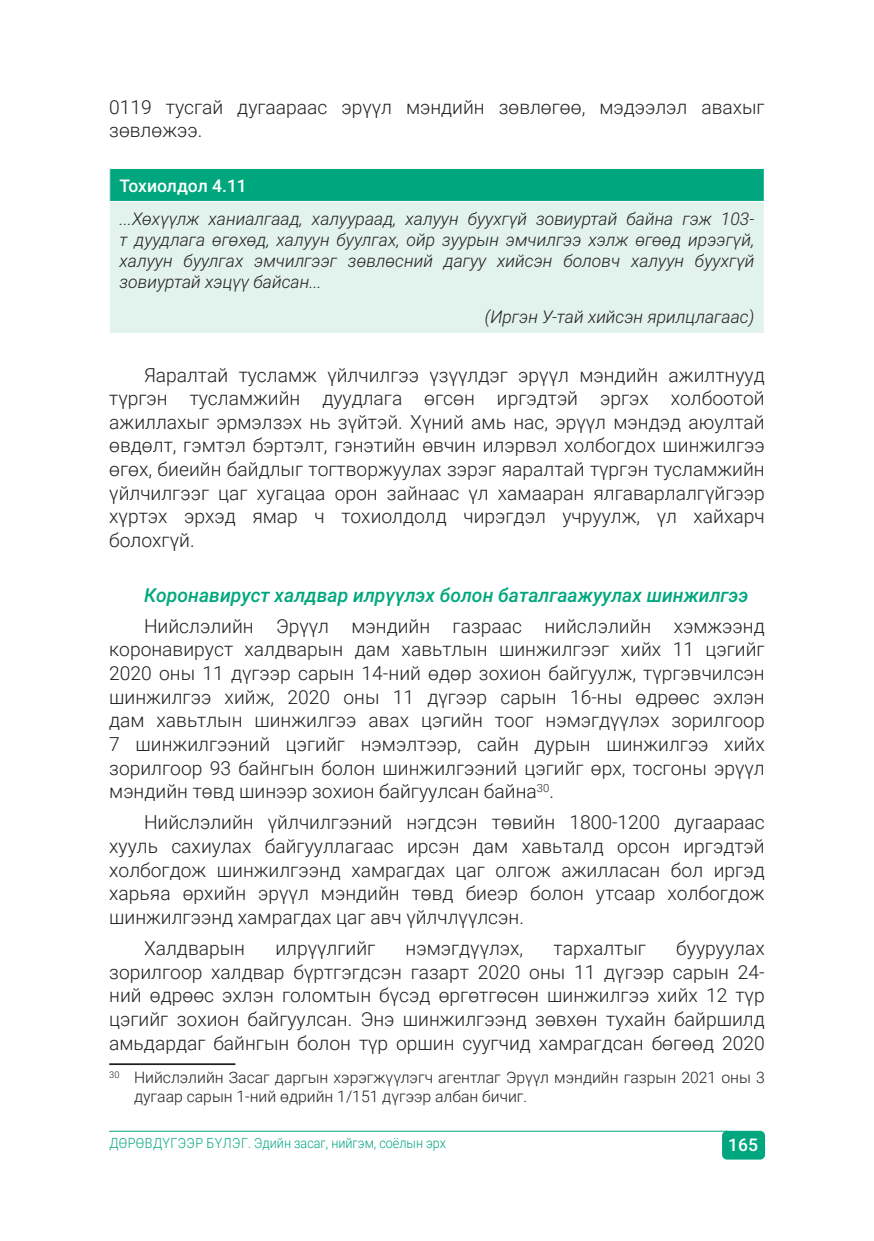
<style>
.page{position:relative;width:874px;height:1241px;background:#fff}
.page>*{position:absolute;margin:0;border:0;box-sizing:border-box;transform-origin:0 0}
.t1{font:300 19.25px/23.6px "Roboto";color:#231f20;text-align:justify}
.t2{font:italic 500 19.25px "Roboto";color:#00a77e}
.t3{font:italic 300 17.5px/21px "Roboto";color:#231f20;text-align:justify}
.t4{font:500 17.5px "Roboto";color:#fff}
.zuult{font:300 15.75px/18.9px "Roboto";color:#231f20}
.t5{font:300 14px "Roboto";color:#00a77e;scale:.9 1}
</style>
<div class="page">
<div style="left:721px;top:1130px;width:43px;height:29px;background:#00a77e;border-radius:5px"></div>
<hr style="left:109px;top:1130px;width:618px;height:1px;background:#00a77e">
<div style="left:110px;top:168px;width:653px;height:33px;background:#00a77e"></div>
<div style="left:110px;top:201px;width:653px;height:132px;background:#e2f2ed"></div>
<hr style="left:109px;top:168px;width:655px;height:1px;background:#fff">
<hr style="left:109px;top:201px;width:655px;height:1px;background:#fff">
<hr style="left:109px;top:1063px;width:126px;height:1px;background:#231f20">
<p class="t1" style="left:109px;top:94px;width:656px">0119 тусгай дугаараас эрүүл мэндийн зөвлөгөө, мэдээлэл авахыг зөвлөжээ.</p>
<p class="t4" style="left:119px;top:173px;width:129px">Тохиолдол 4.11</p>
<p class="t3" style="left:119px;top:207px;width:636px">...Хөхүүлж ханиалгаад, халуураад, халуун буухгүй зовиуртай байна гэж 103- т дуудлага өгөхөд, халуун буулгах, ойр зуурын эмчилгээ хэлж өгөөд ирээгүй, халуун буулгах эмчилгээг зөвлөсний дагуу хийсэн боловч халуун буухгүй зовиуртай хэцүү байсан...</p>
<p class="t3" style="left:484px;top:306px;width:271px">(Иргэн У-тай хийсэн ярилцлагаас)</p>
<p class="t1" style="left:109px;top:362px;width:656px;text-indent:35px">Яаралтай тусламж үйлчилгээ үзүүлдэг эрүүл мэндийн ажилтнууд түргэн тусламжийн дуудлага өгсөн иргэдтэй эргэх холбоотой ажиллахыг эрмэлзэх нь зүйтэй. Хүний амь нас, эрүүл мэндэд аюултай өвдөлт, гэмтэл бэртэлт, гэнэтийн өвчин илэрвэл холбогдох шинжилгээ өгөх, биеийн байдлыг тогтворжуулах зэрэг яаралтай түргэн тусламжийн үйлчилгээг цаг хугацаа орон зайнаас үл хамааран ялгаварлалгүйгээр хүртэх эрхэд ямар ч тохиолдолд чирэгдэл учруулж, үл хайхарч болохгүй.</p>
<p class="t2" style="left:144px;top:581px;width:605px">Коронавируст халдвар илрүүлэх болон баталгаажуулах шинжилгээ</p>
<p class="t1" style="left:109px;top:613px;width:656px;text-indent:35px">Нийслэлийн Эрүүл мэндийн газраас нийслэлийн хэмжээнд коронавируст халдварын дам хавьтлын шинжилгээг хийх 11 цэгийг 2020 оны 11 дүгээр сарын 14-ний өдөр зохион байгуулж, түргэвчилсэн шинжилгээ хийж, 2020 оны 11 дүгээр сарын 16-ны өдрөөс эхлэн дам хавьтлын шинжилгээ авах цэгийн тоог нэмэгдүүлэх зорилгоор 7 шинжилгээний цэгийг нэмэлтээр, сайн дурын шинжилгээ хийх зорилгоор 93 байнгын болон шинжилгээний цэгийг өрх, тосгоны эрүүл мэндийн төвд шинээр зохион байгуулсан байна<sup>30</sup>.</p>
<p class="t1" style="left:109px;top:809px;width:656px;text-indent:35px">Нийслэлийн үйлчилгээний нэгдсэн төвийн 1800-1200 дугаараас хууль сахиулах байгууллагаас ирсэн дам хавьталд орсон иргэдтэй холбогдож шинжилгээнд хамрагдах цаг олгож ажилласан бол иргэд харьяа өрхийн эрүүл мэндийн төвд биеэр болон утсаар холбогдож шинжилгээнд хамрагдах цаг авч үйлчлүүлсэн.</p>
<p class="t1" style="left:144px;top:935px;width:102px">Халдварын</p>
<p class="t1" style="left:275px;top:935px;width:101px">илрүүлгийг</p>
<p class="t1" style="left:405px;top:935px;width:119px">нэмэгдүүлэх,</p>
<p class="t1" style="left:553px;top:935px;width:94px">тархалтыг</p>
<p class="t1" style="left:109px;top:935px;width:656px;text-indent:566px">бууруулах зорилгоор халдвар бүртгэгдсэн газарт 2020 оны 11 дүгээр сарын 24- ний өдрөөс эхлэн голомтын бүсэд өргөтгөсөн шинжилгээ хийх 12 түр цэгийг зохион байгуулсан. Энэ шинжилгээнд зөвхөн тухайн байршилд амьдардаг байнгын болон түр оршин суугчид хамрагдсан бөгөөд 2020</p>
<p class="zuult" style="left:134px;top:1067px;width:631px;text-indent:-25px"><sup>30</sup> Нийслэлийн Засаг даргын хэрэгжүүлэгч агентлаг Эрүүл мэндийн газрын 2021 оны 3 дугаар сарын 1-ний өдрийн 1/151 дүгээр албан бичиг.</p>
<p class="t5" style="left:109px;top:1133px;width:375px">ДӨРӨВДҮГЭЭР БҮЛЭГ. Эдийн засаг, нийгэм, соёлын эрх</p>
<p class="t4" style="left:728px;top:1132px;width:31px">165</p>
</div>
